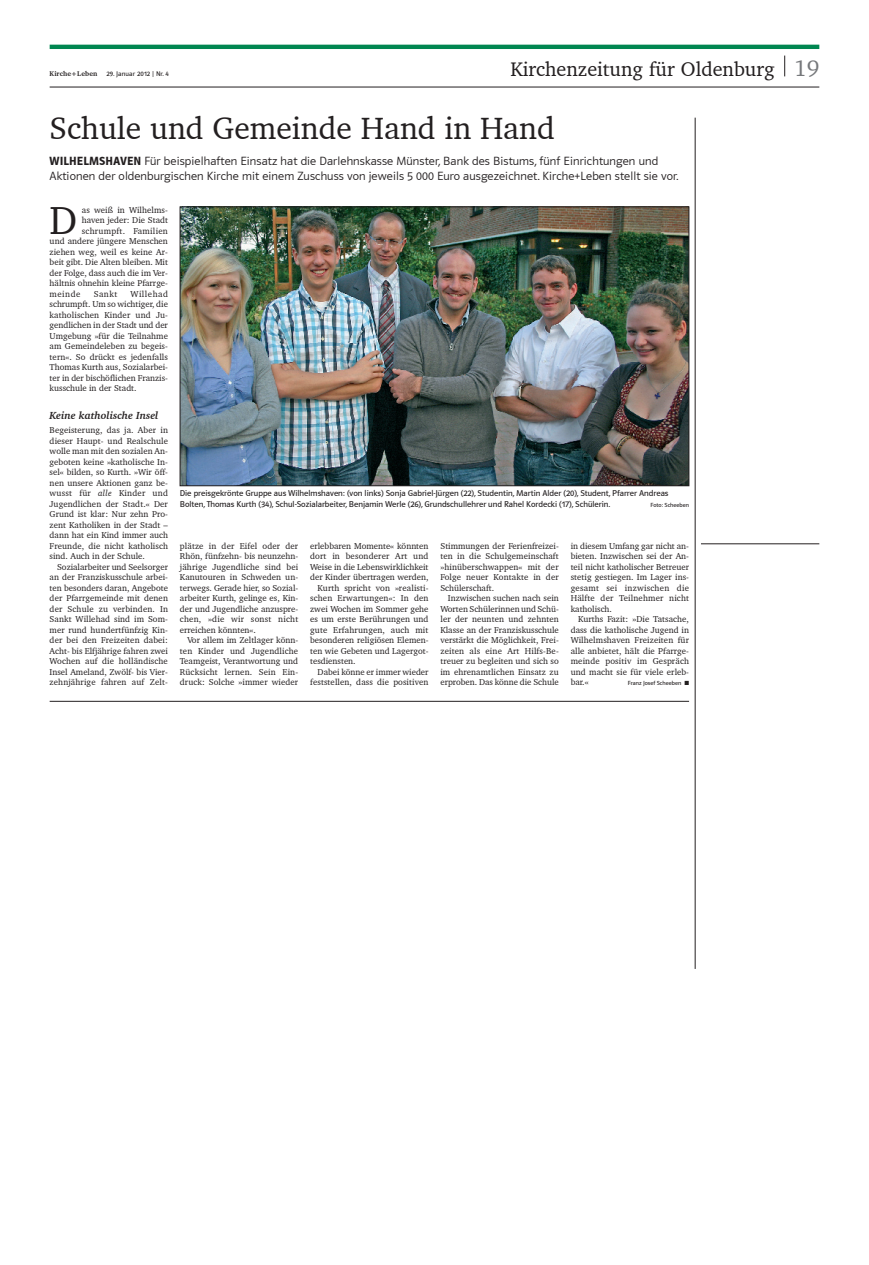
<style>
.page{position:relative;width:869px;height:1265px;background:#fff}
.page>*{position:absolute;margin:0;border:0;box-sizing:border-box;transform-origin:0 0}
.t1{font:40.07px "Charter BT Pro";color:#231f20}
.t2{font:31.5px "Charter BT Pro";color:#231f20}
.t3{font:20.12px "Charter BT Pro";color:#231f20}
.t4{font:12.25px/14.9px "Polo 11 K Leicht";letter-spacing:.01em;color:#231f20}
.t5{font:italic 700 10.5px "Charter BT Pro";color:#231f20}
.t6{font:8.75px/10.5px "Charter BT Pro";letter-spacing:.005em;color:#231f20;text-align:justify}
.t7{font:8.75px/10.5px "Polo 11 K Buch";color:#231f20}
.t8{font:8.75px "Charter BT Pro";letter-spacing:.03em;color:#231f20}
.t9{font:7px "Polo 11 K Buch";letter-spacing:.02em;color:#231f20}
.t10{font:700 7px "Charter BT Pro";letter-spacing:.02em;color:#231f20}
.t11{font:6.12px "Polo 11 K Buch";color:#231f20}
.s1{font-size:22.75px;color:#76787b}
.s2{font-family:"Polo 11 K Hfett"}
.s3{font-style:italic}
</style>
<div class="page">
<hr style="left:50px;top:87px;width:769px;height:1px;background:#231f20">
<hr style="left:50px;top:45px;width:769px;height:4px;background:#008650">
<svg style="left:784px;top:56px;width:1px;height:20px"></svg>
<img style="left:182px;top:209px;width:504px;height:275px">
<div style="left:180px;top:207px;width:508px;height:279px;border:1px solid #231f20"></div>
<hr style="left:50px;top:701px;width:638px;height:1px;background:#231f20">
<hr style="left:694px;top:118px;width:1px;height:851px;background:#231f20">
<hr style="left:700px;top:544px;width:119px;height:1px;background:#231f20">
<p class="t10" style="left:50px;top:70px;width:49px">Kirche+Leben</p>
<p class="t9" style="left:106px;top:70px;width:64px">29. Januar 2012 | Nr. 4</p>
<h3 class="t3" style="left:510px;top:57px;width:310px">Kirchenzeitung für Oldenburg <span class="s1">19</span></h3>
<h2 class="t2" style="left:50px;top:108px;width:506px">Schule und Gemeinde Hand in Hand</h2>
<p class="t4" style="left:50px;top:153px;width:630px"><span class="s2">WILHELMSHAVEN</span> Für beispielhaften Einsatz hat die Darlehnskasse Münster, Bank des Bistums, fünf Einrichtungen und<br>Aktionen der oldenburgischen Kirche mit einem Zuschuss von jeweils 5 000 Euro ausgezeichnet. Kirche+Leben stellt sie vor.</p>
<h1 class="t1" style="left:50px;top:195px;width:29px">D</h1>
<p class="t6" style="left:82px;top:205px;width:88px">as weiß in Wilhelms-</p>
<p class="t6" style="left:82px;top:215px;width:88px">haven jeder: Die Stadt</p>
<p class="t8" style="left:82px;top:225px;width:88px">schrumpft. Familien</p>
<p class="t6" style="left:50px;top:236px;width:120px">und andere jüngere Menschen</p>
<p class="t6" style="left:50px;top:247px;width:120px">ziehen weg, weil es keine Ar-</p>
<p class="t6" style="left:50px;top:257px;width:120px">beit gibt. Die Alten bleiben. Mit</p>
<p class="t6" style="left:50px;top:268px;width:120px">der Folge, dass auch die im Ver-</p>
<p class="t6" style="left:50px;top:278px;width:120px">hältnis ohnehin kleine Pfarrge-</p>
<p class="t6" style="left:50px;top:289px;width:32px">meinde</p>
<p class="t6" style="left:94px;top:289px;width:25px">Sankt</p>
<p class="t6" style="left:50px;top:289px;width:120px;text-indent:81px">Willehad schrumpft. Um so wichtiger, die katholischen Kinder und Ju&shy;gendlichen in der Stadt und der Umgebung »für die Teilnahme am Gemeindeleben zu begeis&shy;tern«. So drückt es jedenfalls Thomas Kurth aus, Sozialarbei&shy;ter in der bischöflichen Franzis&shy;kusschule in der Stadt.</p>
<p class="t5" style="left:50px;top:409px;width:110px">Keine katholische Insel</p>
<p class="t6" style="left:50px;top:425px;width:120px">Begeisterung, das ja. Aber in dieser Haupt- und Realschule wolle man mit den sozialen An&shy;geboten keine »katholische In&shy;sel« bilden, so Kurth. »Wir öff&shy;nen unsere Aktionen ganz be&shy;wusst für <span class="s3">alle</span> Kinder und Jugendlichen der Stadt.« Der Grund ist klar: Nur zehn Pro&shy;zent Katholiken in der Stadt – dann hat ein Kind immer auch Freunde, die nicht katholisch sind. Auch in der Schule.</p>
<p class="t6" style="left:50px;top:562px;width:120px;text-indent:7px">Sozialarbeiter und Seelsorger an der Franziskusschule arbei&shy;ten besonders daran, Angebote der Pfarrgemeinde mit denen der Schule zu verbinden. In Sankt Willehad sind im Som&shy;mer rund hundertfünfzig Kin&shy;der bei den Freizeiten dabei:<br>Acht- bis Elfjährige fahren zwei Wochen auf die holländische Insel Ameland, Zwölf- bis Vier&shy;zehnjährige fahren auf Zelt-</p>
<p class="t7" style="left:180px;top:488px;width:490px">Die preisgekrönte Gruppe aus Wilhelmshaven: (von links) Sonja Gabriel-Jürgen (22), Studentin, Martin Alder (20), Student, Pfarrer Andreas<br>Bolten, Thomas Kurth (34), Schul-Sozialarbeiter, Benjamin Werle (26), Grundschullehrer und Rahel Kordecki (17), Schülerin.</p>
<p class="t11" style="left:650px;top:502px;width:40px">Foto: Scheeben</p>
<p class="t6" style="left:570px;top:541px;width:120px">in diesem Umfang gar nicht an&shy;bieten. Inzwischen sei der An&shy;teil nicht katholischer Betreuer stetig gestiegen. Im Lager ins&shy;gesamt sei inzwischen die Hälfte der Teilnehmer nicht katholisch.</p>
<p class="t6" style="left:570px;top:614px;width:120px;text-indent:7px">Kurths Fazit: »Die Tatsache, dass die katholische Jugend in Wilhelmshaven Freizeiten für alle anbietet, hält die Pfarrge&shy;meinde positiv im Gespräch und macht sie für viele erleb&shy;bar.«</p>
<p class="t6" style="left:440px;top:541px;width:120px">Stimmungen der Ferienfreizei&shy;ten in die Schulgemeinschaft »hinüberschwappen« mit der Folge neuer Kontakte in der Schülerschaft.</p>
<p class="t6" style="left:440px;top:593px;width:120px;text-indent:7px">Inzwischen suchen nach sein Worten Schülerinnen und Schü&shy;ler der neunten und zehnten Klasse an der Franziskusschule verstärkt die Möglichkeit, Frei&shy;zeiten als eine Art Hilfs-Be&shy;treuer zu begleiten und sich so im ehrenamtlichen Einsatz zu erproben. Das könne die Schule</p>
<p class="t6" style="left:180px;top:541px;width:120px">plätze in der Eifel oder der Rhön, fünfzehn- bis neunzehn&shy;jährige Jugendliche sind bei Kanutouren in Schweden un&shy;terwegs. Gerade hier, so Sozial&shy;arbeiter Kurth, gelinge es, Kin&shy;der und Jugendliche anzuspre&shy;chen, »die wir sonst nicht erreichen könnten«.</p>
<p class="t6" style="left:180px;top:635px;width:120px;text-indent:7px">Vor allem im Zeltlager könn&shy;ten Kinder und Jugendliche Teamgeist, Verantwortung und Rücksicht lernen. Sein Ein&shy;druck: Solche »immer wieder</p>
<p class="t6" style="left:310px;top:541px;width:120px">erlebbaren Momente« könnten</p>
<p class="t6" style="left:310px;top:551px;width:120px">dort in besonderer Art und</p>
<p class="t6" style="left:310px;top:562px;width:120px">Weise in die Lebenswirklichkeit</p>
<p class="t6" style="left:310px;top:572px;width:120px">der Kinder übertragen werden,</p>
<p class="t6" style="left:317px;top:583px;width:112px">Kurth spricht von »realisti-</p>
<p class="t6" style="left:310px;top:593px;width:120px">schen Erwartungen«: In den</p>
<p class="t6" style="left:310px;top:604px;width:120px">zwei Wochen im Sommer gehe</p>
<p class="t6" style="left:310px;top:614px;width:120px">es um erste Berührungen und</p>
<p class="t6" style="left:310px;top:625px;width:120px">gute Erfahrungen, auch mit</p>
<p class="t6" style="left:310px;top:635px;width:120px">besonderen religiösen Elemen-</p>
<p class="t6" style="left:310px;top:646px;width:120px">ten wie Gebeten und Lagergot-</p>
<p class="t6" style="left:310px;top:656px;width:47px">tesdiensten.</p>
<p class="t6" style="left:317px;top:667px;width:112px">Dabei könne er immer wieder</p>
<p class="t6" style="left:310px;top:677px;width:120px">feststellen, dass die positiven</p>
<p class="t11" style="left:627px;top:680px;width:63px">Franz Josef Scheeben ❑</p>
</div>
